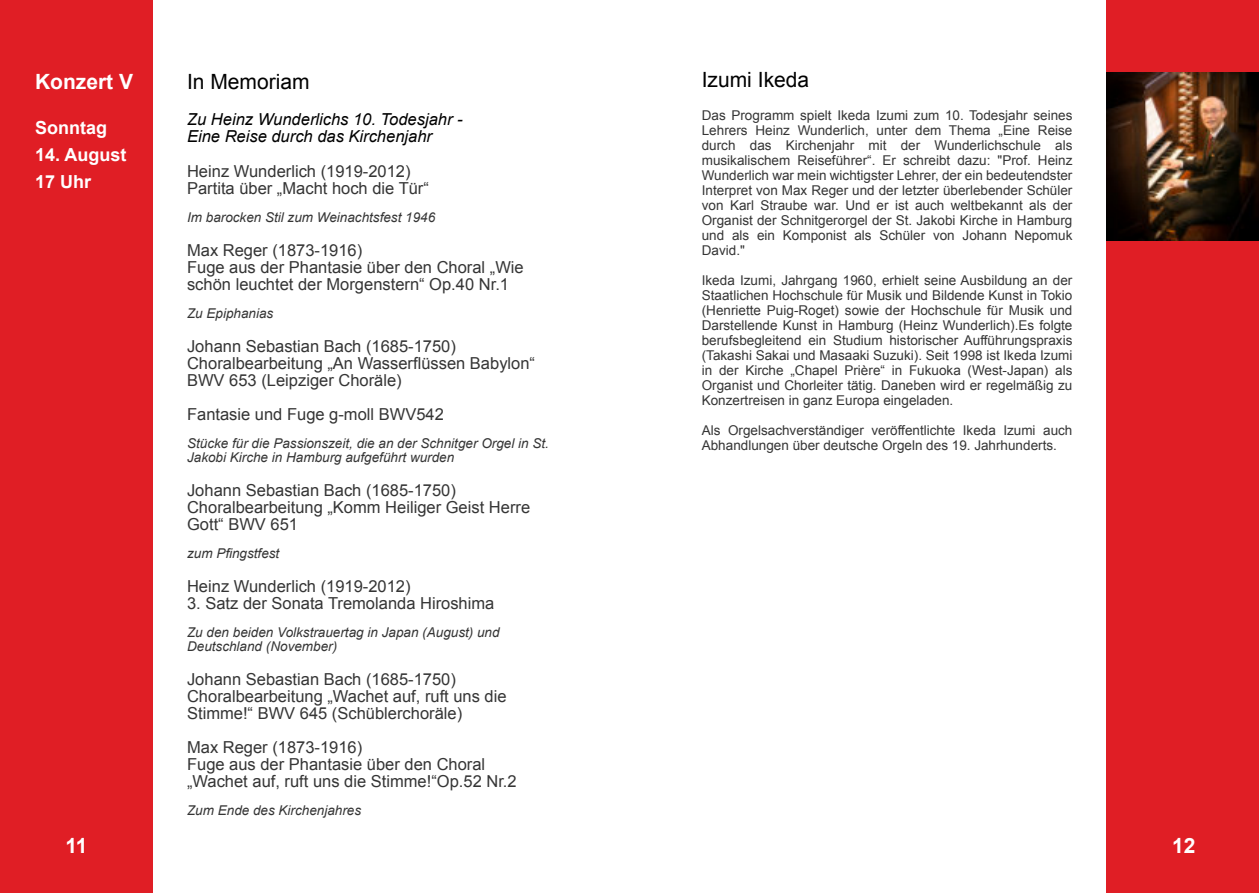
<style>
.page{position:relative;width:1259px;height:893px;background:#fff}
.page>*{position:absolute;margin:0;border:0;box-sizing:border-box;transform-origin:0 0}
.t1{font:21px "Arial";color:#000}
.t2{font:700 21px "Arial";color:#fff}
.t3{font:700 18px/27px "Arial";color:#fff}
.t4{font:16.5px/17.1px "Arial";color:#353535}
.t5{font:italic 16.5px/17.1px "Arial";color:#000}
.t6{font:13.5px/15px "Arial";color:#353535;text-align:justify}
.t7{font:italic 13.5px/14px "Arial";color:#353535}
</style>
<div class="page">
<div style="left:0;top:0;width:153px;height:893px;background:#e01e25"></div>
<div style="left:1106px;top:0;width:153px;height:893px;background:#e01e25"></div>
<img style="left:1106px;top:72px;width:153px;height:169px">
<h1 class="t2" style="left:35px;top:74px;width:100px">Konzert V</h1>
<h2 class="t3" style="left:35px;top:116px;width:73px">Sonntag</h2>
<h2 class="t3" style="left:35px;top:143px;width:93px">14. August<br>17 Uhr</h2>
<h1 class="t1" style="left:187px;top:74px;width:124px">In Memoriam</h1>
<p class="t5" style="left:187px;top:112px;width:277px">Zu Heinz Wunderlichs 10. Todesjahr -<br>Eine Reise durch das Kirchenjahr</p>
<p class="t4" style="left:187px;top:164px;width:243px">Heinz Wunderlich (1919-2012)<br>Partita über „Macht hoch die Tür“</p>
<p class="t7" style="left:187px;top:211px;width:250px">Im barocken Stil zum Weinachtsfest 1946</p>
<p class="t4" style="left:187px;top:243px;width:338px">Max Reger (1873-1916)<br>Fuge aus der Phantasie über den Choral „Wie schön leuchtet der Morgenstern“ Op.40 Nr.1</p>
<p class="t7" style="left:187px;top:307px;width:88px">Zu Epiphanias</p>
<p class="t4" style="left:187px;top:339px;width:349px">Johann Sebastian Bach (1685-1750)<br>Choralbearbeitung „An Wasserflüssen Babylon“<br>BWV 653 (Leipziger Choräle)</p>
<p class="t4" style="left:187px;top:407px;width:258px">Fantasie und Fuge g-moll BWV542</p>
<p class="t7" style="left:187px;top:437px;width:363px">Stücke für die Passionszeit, die an der Schnitger Orgel in St.<br>Jakobi Kirche in Hamburg aufgeführt wurden</p>
<p class="t4" style="left:187px;top:483px;width:344px">Johann Sebastian Bach (1685-1750)<br>Choralbearbeitung „Komm Heiliger Geist Herre<br>Gott“ BWV 651</p>
<p class="t7" style="left:187px;top:547px;width:94px">zum Pfingstfest</p>
<p class="t4" style="left:187px;top:579px;width:225px">Heinz Wunderlich (1919-2012)</p>
<p class="t4" style="left:187px;top:596px;width:309px">3. Satz der Sonata Tremolanda Hiroshima</p>
<p class="t7" style="left:187px;top:626px;width:314px">Zu den beiden Volkstrauertag in Japan (August) und<br>Deutschland (November)</p>
<p class="t4" style="left:187px;top:672px;width:321px">Johann Sebastian Bach (1685-1750)<br>Choralbearbeitung „Wachet auf, ruft uns die<br>Stimme!“ BWV 645 (Schüblerchoräle)</p>
<p class="t4" style="left:187px;top:740px;width:331px">Max Reger (1873-1916)<br>Fuge aus der Phantasie über den Choral „Wachet auf, ruft uns die Stimme!“Op.52 Nr.2</p>
<p class="t7" style="left:187px;top:804px;width:176px">Zum Ende des Kirchenjahres</p>
<h1 class="t1" style="left:702px;top:72px;width:109px">Izumi Ikeda</h1>
<p class="t6" style="left:702px;top:109px;width:372px">Das Programm spielt Ikeda Izumi zum 10. Todesjahr seines Lehrers Heinz Wunderlich, unter dem Thema „Eine Reise durch das Kirchenjahr mit der Wunderlichschule als musikalischem Reiseführer“. Er schreibt dazu: "Prof. Heinz Wunderlich war mein wichtigster Lehrer, der ein bedeutendster Interpret von Max Reger und der letzter überlebender Schüler von Karl Straube war. Und er ist auch weltbekannt als der Organist der Schnitgerorgel der St. Jakobi Kirche in Hamburg und als ein Komponist als Schüler von Johann Nepomuk David."</p>
<p class="t6" style="left:702px;top:274px;width:372px">Ikeda Izumi, Jahrgang 1960, erhielt seine Ausbildung an der Staatlichen Hochschule für Musik und Bildende Kunst in Tokio (Henriette Puig-Roget) sowie der Hochschule für Musik und Darstellende Kunst in Hamburg (Heinz Wunderlich).Es folgte berufsbegleitend ein Studium historischer Aufführungspraxis (Takashi Sakai und Masaaki Suzuki). Seit 1998 ist Ikeda Izumi in der Kirche „Chapel Prière“ in Fukuoka (West-Japan) als Organist und Chorleiter tätig. Daneben wird er regelmäßig zu Konzertreisen in ganz Europa eingeladen.</p>
<p class="t6" style="left:702px;top:424px;width:372px">Als Orgelsachverständiger veröffentlichte Ikeda Izumi auch<br>Abhandlungen über deutsche Orgeln des 19. Jahrhunderts.</p>
<h1 class="t2" style="left:65px;top:838px;width:24px">11</h1>
<h1 class="t2" style="left:1172px;top:838px;width:25px">12</h1>
</div>
